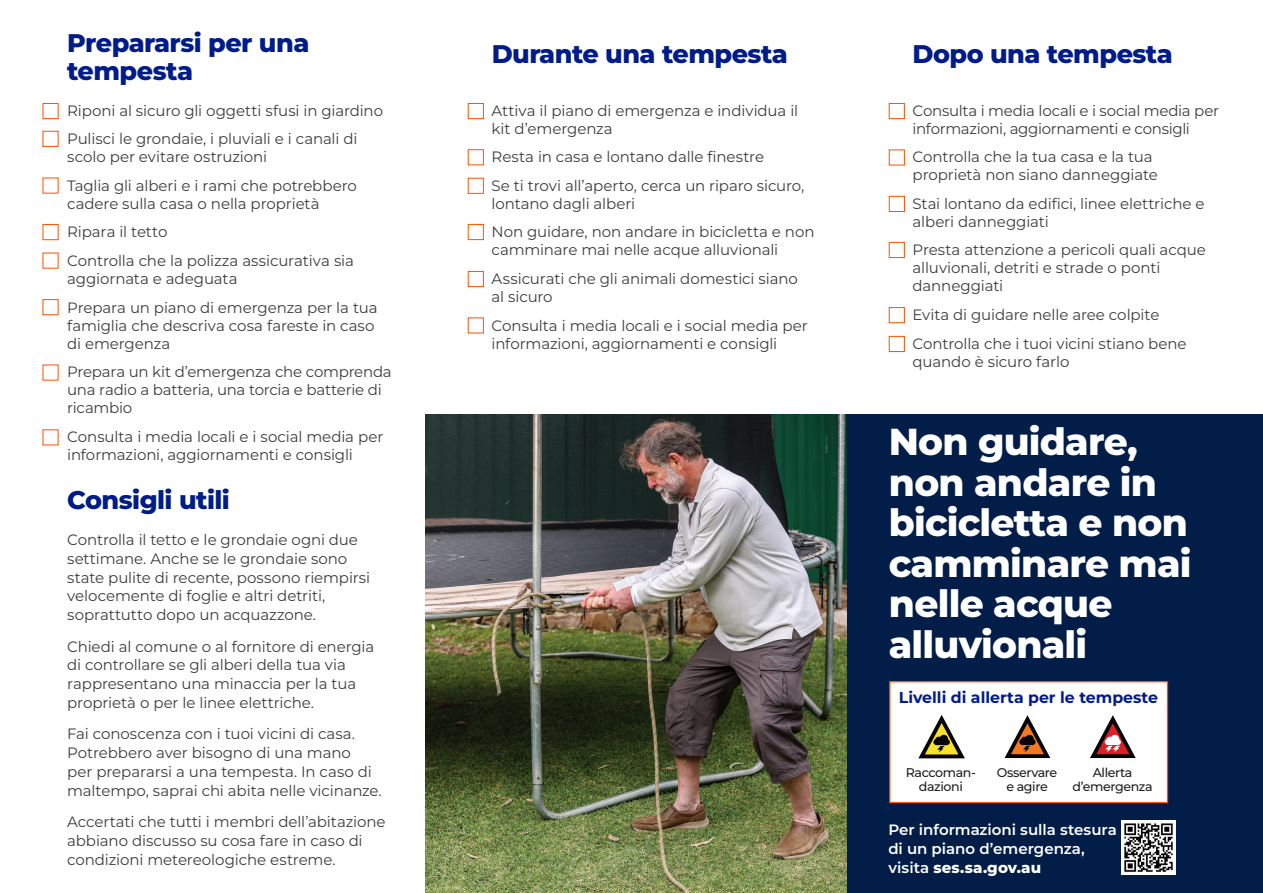
<style>
.page{position:relative;width:1263px;height:893px;background:#fff}
.page>*{position:absolute;margin:0;border:0;box-sizing:border-box;transform-origin:0 0}
.t1{font:800 37.5px/40.5px "Montserrat";letter-spacing:-.02em;color:#fff}
.t2{font:800 25.5px/28.5px "Montserrat";letter-spacing:-.02em;color:#001c88}
.t3{font:700 15.75px "Montserrat";color:#001c88}
.Body{font:15px/18px "Montserrat";letter-spacing:-.005em;color:#3e3e3f}
.Body-2{font:600 15px/18.8px "Montserrat";color:#fff}
.t4{font:500 12.6px/14.1px "Montserrat";letter-spacing:-.03em;color:#231f20;text-align:center}
.s1{font-weight:800}
</style>
<div class="page">
<div style="left:846px;top:415px;width:417px;height:478px;background:#021d47"></div>
<div style="left:468px;top:103px;width:16px;height:16px;background:#fff;border:1px solid #ff5000"></div>
<div style="left:468px;top:149px;width:16px;height:16px;background:#fff;border:1px solid #ff5000"></div>
<div style="left:468px;top:178px;width:16px;height:16px;background:#fff;border:1px solid #ff5000"></div>
<div style="left:468px;top:271px;width:16px;height:16px;background:#fff;border:1px solid #ff5000"></div>
<div style="left:468px;top:317px;width:16px;height:16px;background:#fff;border:1px solid #ff5000"></div>
<div style="left:468px;top:224px;width:16px;height:16px;background:#fff;border:1px solid #ff5000"></div>
<div style="left:43px;top:103px;width:16px;height:16px;background:#fff;border:1px solid #ff5000"></div>
<div style="left:43px;top:131px;width:16px;height:16px;background:#fff;border:1px solid #ff5000"></div>
<div style="left:43px;top:224px;width:16px;height:16px;background:#fff;border:1px solid #ff5000"></div>
<div style="left:43px;top:299px;width:16px;height:16px;background:#fff;border:1px solid #ff5000"></div>
<svg style="left:43px;top:364px;width:16px;height:17px"></svg>
<img style="left:425px;top:415px;width:421px;height:478px">
<div style="left:889px;top:681px;width:279px;height:122px;background:#fff;border:1px solid #ff5000"></div>
<svg style="left:918px;top:715px;width:47px;height:43px"></svg>
<svg style="left:1004px;top:715px;width:47px;height:44px"></svg>
<svg style="left:1090px;top:715px;width:46px;height:44px"></svg>
<div style="left:889px;top:103px;width:16px;height:16px;border:1px solid #ff5000"></div>
<div style="left:889px;top:149px;width:16px;height:16px;border:1px solid #ff5000"></div>
<div style="left:889px;top:196px;width:16px;height:16px;border:1px solid #ff5000"></div>
<div style="left:889px;top:307px;width:16px;height:16px;border:1px solid #ff5000"></div>
<div style="left:889px;top:336px;width:16px;height:16px;border:1px solid #ff5000"></div>
<div style="left:889px;top:242px;width:16px;height:16px;border:1px solid #ff5000"></div>
<img style="left:1122px;top:821px;width:54px;height:54px">
<p class="t2" style="left:67px;top:28px;width:244px">Prepararsi per una tempesta</p>
<p class="Body" style="left:67px;top:101px;width:317px">Riponi al sicuro gli oggetti sfusi in giardino</p>
<p class="Body" style="left:67px;top:129px;width:292px">Pulisci le grondaie, i pluviali e i canali di scolo per evitare ostruzioni</p>
<p class="Body" style="left:67px;top:176px;width:291px">Taglia gli alberi e i rami che potrebbero cadere sulla casa o nella proprietà</p>
<p class="Body" style="left:67px;top:223px;width:102px">Ripara il tetto</p>
<p class="Body" style="left:67px;top:251px;width:288px">Controlla che la polizza assicurativa sia aggiornata e adeguata</p>
<p class="Body" style="left:67px;top:298px;width:312px">Prepara un piano di emergenza per la tua famiglia che descriva cosa fareste in caso di emergenza</p>
<p class="Body" style="left:67px;top:363px;width:326px">Prepara un kit d’emergenza che comprenda una radio a batteria, una torcia e batterie di ricambio</p>
<p class="Body" style="left:67px;top:427px;width:318px">Consulta i media locali e i social media per informazioni, aggiornamenti e consigli</p>
<p class="t2" style="left:67px;top:485px;width:164px">Consigli utili</p>
<p class="Body" style="left:67px;top:530px;width:305px;line-height:18.8px">Controlla il tetto e le grondaie ogni due settimane. Anche se le grondaie sono state pulite di recente, possono riempirsi velocemente di foglie e altri detriti, soprattutto dopo un acquazzone.</p>
<p class="Body" style="left:67px;top:636px;width:309px;line-height:18.8px">Chiedi al comune o al fornitore di energia di controllare se gli alberi della tua via rappresentano una minaccia per la tua proprietà o per le linee elettriche.</p>
<p class="Body" style="left:67px;top:724px;width:316px;line-height:18.8px">Fai conoscenza con i tuoi vicini di casa.<br>Potrebbero aver bisogno di una mano<br>per prepararsi a una tempesta. In caso di maltempo, saprai chi abita nelle vicinanze.</p>
<p class="Body" style="left:67px;top:812px;width:320px;line-height:18.8px">Accertati che tutti i membri dell’abitazione abbiano discusso su cosa fare in caso di condizioni metereologiche estreme.</p>
<p class="t2" style="left:492px;top:39px;width:298px">Durante una tempesta</p>
<p class="Body" style="left:492px;top:101px;width:308px">Attiva il piano di emergenza e individua il kit d’emergenza</p>
<p class="Body" style="left:492px;top:147px;width:274px">Resta in casa e lontano dalle finestre</p>
<p class="Body" style="left:492px;top:176px;width:314px">Se ti trovi all’aperto, cerca un riparo sicuro, lontano dagli alberi</p>
<p class="Body" style="left:492px;top:223px;width:324px">Non guidare, non andare in bicicletta e non camminare mai nelle acque alluvionali</p>
<p class="Body" style="left:492px;top:269px;width:308px">Assicurati che gli animali domestici siano al sicuro</p>
<p class="Body" style="left:492px;top:316px;width:318px">Consulta i media locali e i social media per informazioni, aggiornamenti e consigli</p>
<p class="t2" style="left:912px;top:39px;width:262px">Dopo una tempesta</p>
<p class="Body" style="left:912px;top:101px;width:308px">Consulta i media locali e i social media per informazioni, aggiornamenti e consigli</p>
<p class="Body" style="left:912px;top:147px;width:247px">Controlla che la tua casa e la tua proprietà non siano danneggiate</p>
<p class="Body" style="left:912px;top:194px;width:293px">Stai lontano da edifici, linee elettriche e alberi danneggiati</p>
<p class="Body" style="left:912px;top:241px;width:295px">Presta attenzione a pericoli quali acque alluvionali, detriti e strade o ponti danneggiati</p>
<p class="Body" style="left:912px;top:305px;width:248px">Evita di guidare nelle aree colpite</p>
<p class="Body" style="left:912px;top:334px;width:276px">Controlla che i tuoi vicini stiano bene quando è sicuro farlo</p>
<p class="t1" style="left:889px;top:421px;width:304px">Non guidare, non andare in bicicletta e non camminare mai nelle acque alluvionali</p>
<p class="t3" style="left:899px;top:687px;width:261px">Livelli di allerta per le tempeste</p>
<p class="t4" style="left:906px;top:765px;width:72px">Raccoman&shy;dazioni</p>
<p class="t4" style="left:997px;top:765px;width:62px">Osservare e agire</p>
<p class="t4" style="left:1072px;top:765px;width:82px">Allerta d’emergenza</p>
<p class="Body-2" style="left:888px;top:820px;width:230px">Per informazioni sulla stesura di un piano d’emergenza, visita <span class="s1">ses.sa.gov.au</span></p>
</div>
